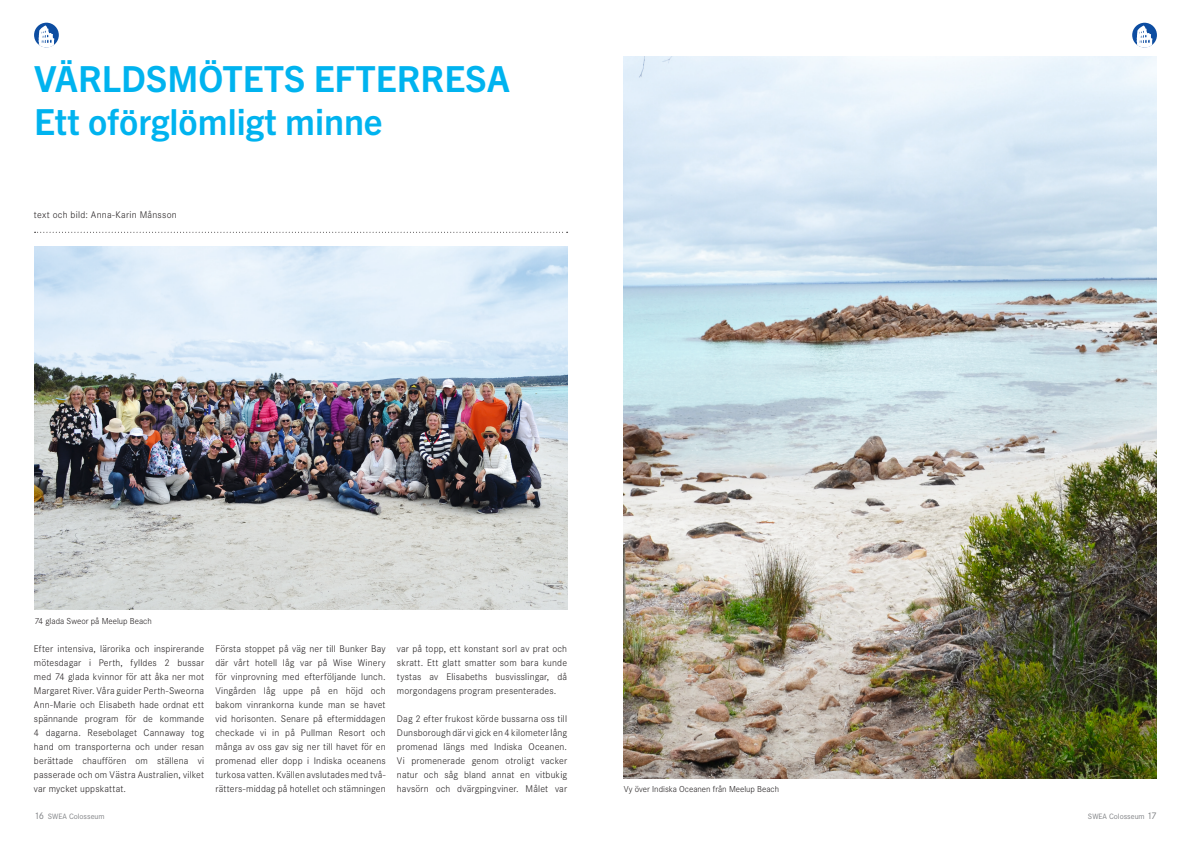
<style>
.page{position:relative;width:1191px;height:842px;background:#fff}
.page>*{position:absolute;margin:0;border:0;box-sizing:border-box;transform-origin:0 0}
.t1{font:700 36px/43px "Trade Gothic Next LT Pro";color:#00b3ef}
.t2{font:300 10px/14px "Corporate S";letter-spacing:.015em;color:#231f20;text-align:justify}
.t3{font:300 9px "Corporate S";color:#231f20}
.t4{font:8px "Corporate S";color:#808285}
.s1{font-size:10px}
</style>
<div class="page">
<div style="left:34px;top:23px;width:25px;height:24px;background:#0d4da1;border-radius:50%"></div>
<svg style="left:38px;top:25px;width:16px;height:23px"></svg>
<div style="left:1132px;top:23px;width:25px;height:24px;background:#0d4da1;border-radius:50%"></div>
<svg style="left:1136px;top:26px;width:16px;height:22px"></svg>
<svg style="left:35px;top:232px;width:532px;height:1px"></svg>
<img style="left:34px;top:246px;width:533px;height:363px">
<img style="left:624px;top:57px;width:533px;height:721px">
<h1 class="t1" style="left:34px;top:55px;width:478px">VÄRLDSMÖTETS EFTERRESA<br>Ett oförglömligt minne</h1>
<p class="t2" style="left:34px;top:208px;width:144px">text och bild: Anna-Karin Månsson</p>
<p class="t3" style="left:34px;top:616px;width:119px">74 glada Sweor på Meelup Beach</p>
<p class="t2" style="left:34px;top:642px;width:172px">Efter intensiva, lärorika och inspirerande mötesdagar i Perth, fylldes 2 bussar med 74 glada kvinnor för att åka ner mot Margaret River. Våra guider Perth-Sweorna Ann-Marie och Elisabeth hade ordnat ett spännande program för de kommande 4 dagarna. Resebolaget Cannaway tog hand om transporterna och under resan berättade chauffören om ställena vi passerade och om Västra Australien, vilket var mycket uppskattat.</p>
<p class="t2" style="left:215px;top:642px;width:172px">Första stoppet på väg ner till Bunker Bay där vårt hotell låg var på Wise Winery för vinprovning med efterföljande lunch.<br>Vingården låg uppe på en höjd och bakom vinrankorna kunde man se havet vid horisonten. Senare på eftermiddagen checkade vi in på Pullman Resort och många av oss gav sig ner till havet för en promenad eller dopp i Indiska oceanens turkosa vatten. Kvällen avslutades med två&shy;rätters-middag på hotellet och stämningen</p>
<p class="t2" style="left:397px;top:642px;width:172px">var på topp, ett konstant sorl av prat och skratt. Ett glatt smatter som bara kunde tystas av Elisabeths busvisslingar, då morgondagens program presenterades.</p>
<p class="t2" style="left:397px;top:712px;width:172px">Dag 2 efter frukost körde bussarna oss till Dunsborough där vi gick en 4 kilometer lång promenad längs med Indiska Oceanen.<br>Vi promenerade genom otroligt vacker natur och såg bland annat en vitbukig havsörn och dvärgpingviner. Målet var</p>
<p class="t3" style="left:624px;top:784px;width:157px">Vy över Indiska Oceanen från Meelup Beach</p>
<p class="t4" style="left:34px;top:812px;width:72px"><span class="s1">16</span> SWEA Colosseum</p>
<p class="t4" style="left:1088px;top:812px;width:70px">SWEA Colosseum <span class="s1">17</span></p>
</div>
